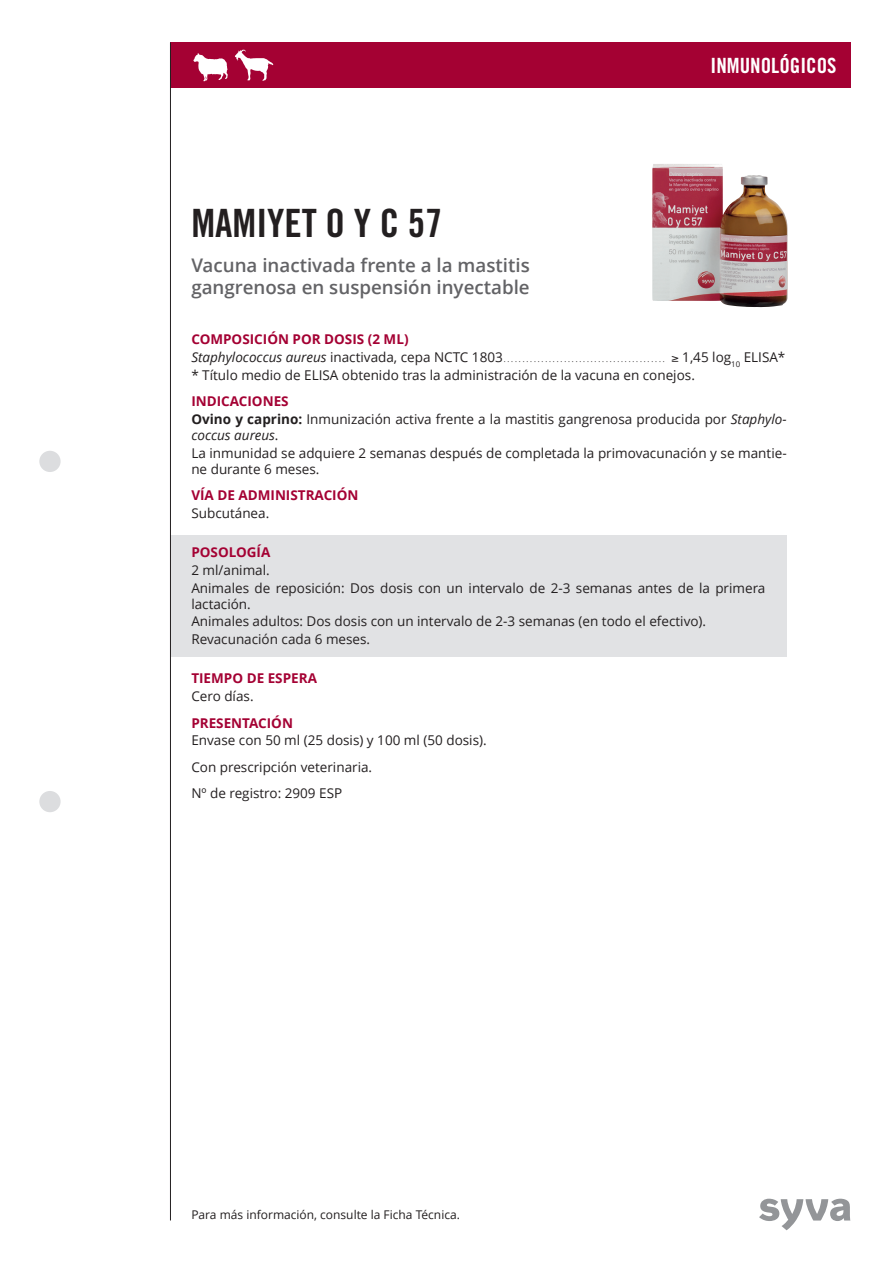
<style>
.page{position:relative;width:893px;height:1263px;background:#fff}
.page>*{position:absolute;margin:0;border:0;box-sizing:border-box;transform-origin:0 0}
.t1{font:39px "Trade Gothic LT Std Bd Cn 20";color:#231f20}
.t2{font:21px "Trade Gothic LT Std Bd Cn 20";color:#fff}
.t3{font:600 18.75px/22.5px "Open Sans";color:#636366}
.t4{font:13.5px/17.9px "Open Sans";color:#231f20}
.t5{font:700 13.5px/17.9px "Open Sans";color:#a40133}
.t6{font:12px "Open Sans";color:#231f20}
.t7{font:7.2px "Open Sans";color:#231f20}
.s1{font-weight:400;font-style:italic;color:#231f20}
.s2{font-weight:400;color:#231f20}
.s3{font-size:13.5px}
.s4{font-size:7.8px}
.s5{font-weight:700;color:#a40133}
.s6{font-weight:700}
.s7{font-style:italic}
</style>
<div class="page">
<div style="left:170px;top:43px;width:680px;height:45px;background:#a40133"></div>
<div style="left:170px;top:536px;width:617px;height:121px;background:#e1e2e4"></div>
<hr style="left:170px;top:43px;width:1px;height:1177px;background:#231f20">
<svg style="left:759px;top:1199px;width:91px;height:31px"></svg>
<div style="left:39px;top:451px;width:22px;height:21px;background:#dcdddf;border-radius:50%"></div>
<div style="left:39px;top:791px;width:22px;height:21px;background:#dcdddf;border-radius:50%"></div>
<img style="left:652px;top:164px;width:136px;height:143px">
<img style="left:193px;top:49px;width:81px;height:33px">
<h2 class="t2" style="left:711px;top:52px;width:127px">INMUNOLÓGICOS</h2>
<h1 class="t1" style="left:191px;top:199px;width:253px">MAMIYET O Y C 57</h1>
<h3 class="t3" style="left:191px;top:254px;width:340px">Vacuna inactivada frente a la mastitis gangrenosa en suspensión inyectable</h3>
<p class="t5" style="left:191px;top:331px;width:259px">COMPOSICIÓN POR DOSIS (2 ML)<br><span class="s1">Staphylococcus aureus</span> <span class="s2">inactivada, cepa NCTC</span></p>
<p class="t7" style="left:472px;top:355px;width:280px"><span class="s3">1803</span> . . . . . . . . . . . . . . . . . . . . . . . . . . . . . . . . . . . . . . . . . . . ≥ <span class="s3">1,45 log</span><span class="s4">10</span> <span class="s3">ELISA</span></p>
<p class="t4" style="left:778px;top:348px;width:9px">*</p>
<p class="t4" style="left:191px;top:366px;width:121px">* Título medio de ELISA</p>
<p class="t4" style="left:342px;top:366px;width:352px">obtenido tras la administración de la vacuna en conejos.</p>
<p class="t4" style="left:191px;top:393px;width:597px"><span class="s5">I NDICACIONES<br></span><span class="s6">OVINO Y CAPRINO:</span> I nmunización activa frente a la mastitis gangrenosa producida por <span class="s7">Staphylo-</span></p>
<p class="t4" style="left:191px;top:426px;width:597px"><span class="s7">coccus aureus</span>.<br>La inmunidad se adquiere 2 semanas después de completada la primovacunación y se mantie-</p>
<p class="t4" style="left:191px;top:460px;width:128px">ne durante 6 meses.</p>
<p class="t5" style="left:191px;top:486px;width:169px">VÍA DE ADMINISTRACIÓN</p>
<p class="t4" style="left:191px;top:504px;width:77px">Subcutánea.</p>
<p class="t5" style="left:191px;top:543px;width:81px">POSOLOGÍA</p>
<p class="t4" style="left:191px;top:561px;width:576px">2 ml/animal.<br>Animales de reposición: Dos dosis con un intervalo de 2-3 semanas antes de la primera</p>
<p class="t4" style="left:191px;top:595px;width:514px">lactación.<br>Animales adultos: Dos dosis con un intervalo de 2-3 semanas (en todo el efectivo).<br>Revacunación cada 6 meses.</p>
<p class="t5" style="left:191px;top:670px;width:127px">TIEMPO DE ESPERA</p>
<p class="t4" style="left:191px;top:688px;width:62px">Cero días.</p>
<p class="t5" style="left:191px;top:714px;width:103px">PRESENTACIÓN</p>
<p class="t4" style="left:191px;top:728px;width:295px;line-height:26.4px">E nvase con 50 ml (25 dosis) y 100 ml (50 dosis).<br>Con prescripción veterinaria.<br>Nº de registro: 2909 ES P</p>
<p class="t6" style="left:191px;top:1208px;width:268px">Para más información, consulte la Ficha Técnica.</p>
</div>
